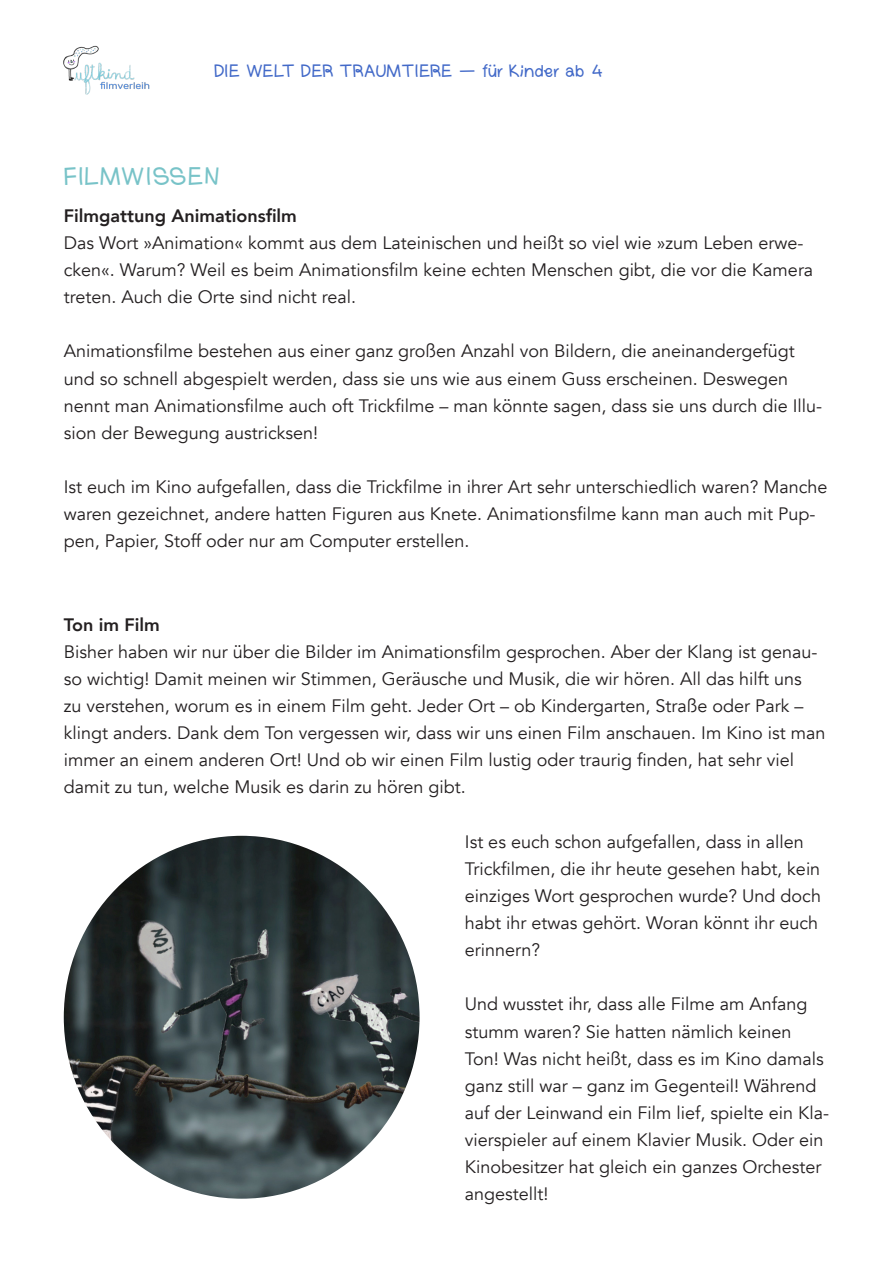
<style>
.page{position:relative;width:893px;height:1263px;background:#fff}
.page>*{position:absolute;margin:0;border:0;box-sizing:border-box;transform-origin:0 0}
.Überschrift_1{font:25.5px "Boris";letter-spacing:.065em;color:#78c3c8}
.body{font:18px/27px "Avenir";color:#231f20}
.kopfzeile{font:18px "Boris";letter-spacing:.005em;color:#4269c8}
.Überschrift_1-2{font:800 18px "Avenir";color:#231f20}
.body-2{font:800 18px "Avenir";color:#231f20}
</style>
<div class="page">
<img style="left:64px;top:836px;width:356px;height:363px">
<img style="left:63px;top:45px;width:87px;height:50px">
<p class="kopfzeile" style="left:214px;top:59px;width:390px">DIE WELT DER TRAUMTIERE – für Kinder ab 4</p>
<p class="Überschrift_1" style="left:64px;top:160px;width:158px">FILMWISSEN</p>
<p class="Überschrift_1-2" style="left:64px;top:202px;width:235px">Filmgattung Animationsfilm</p>
<p class="body" style="left:64px;top:230px;width:751px">Das Wort »Animation« kommt aus dem Lateinischen und heißt so viel wie »zum Leben erwe&shy;cken«. Warum? Weil es beim Animationsfilm keine echten Menschen gibt, die vor die Kamera treten. Auch die Orte sind nicht real.</p>
<p class="body" style="left:64px;top:338px;width:760px">Animationsfilme bestehen aus einer ganz großen Anzahl von Bildern, die aneinandergefügt und so schnell abgespielt werden, dass sie uns wie aus einem Guss erscheinen. Deswegen nennt man Animationsfilme auch oft Trickfilme – man könnte sagen, dass sie uns durch die Illu&shy;sion der Bewegung austricksen!</p>
<p class="body" style="left:64px;top:473px;width:765px">Ist euch im Kino aufgefallen, dass die Trickfilme in ihrer Art sehr unterschiedlich waren? Manche waren gezeichnet, andere hatten Figuren aus Knete. Animationsfilme kann man auch mit Pup&shy;pen, Papier, Stoff oder nur am Computer erstellen.</p>
<p class="body-2" style="left:64px;top:611px;width:97px">Ton im Film</p>
<p class="body" style="left:64px;top:639px;width:763px">Bisher haben wir nur über die Bilder im Animationsfilm gesprochen. Aber der Klang ist genau&shy;so wichtig! Damit meinen wir Stimmen, Geräusche und Musik, die wir hören. All das hilft uns<br>zu verstehen, worum es in einem Film geht. Jeder Ort – ob Kindergarten, Straße oder Park – klingt anders. Dank dem Ton vergessen wir, dass wir uns einen Film anschauen. Im Kino ist man immer an einem anderen Ort! Und ob wir einen Film lustig oder traurig finden, hat sehr viel damit zu tun, welche Musik es darin zu hören gibt.</p>
<p class="body" style="left:465px;top:829px;width:358px">Ist es euch schon aufgefallen, dass in allen Trickfilmen, die ihr heute gesehen habt, kein einziges Wort gesprochen wurde? Und doch habt ihr etwas gehört. Woran könnt ihr euch erinnern?</p>
<p class="body" style="left:465px;top:991px;width:366px">Und wusstet ihr, dass alle Filme am Anfang stumm waren? Sie hatten nämlich keinen Ton! Was nicht heißt, dass es im Kino damals ganz still war – ganz im Gegenteil! Während auf der Leinwand ein Film lief, spielte ein Kla&shy;vierspieler auf einem Klavier Musik. Oder ein Kinobesitzer hat gleich ein ganzes Orchester angestellt!</p>
</div>
